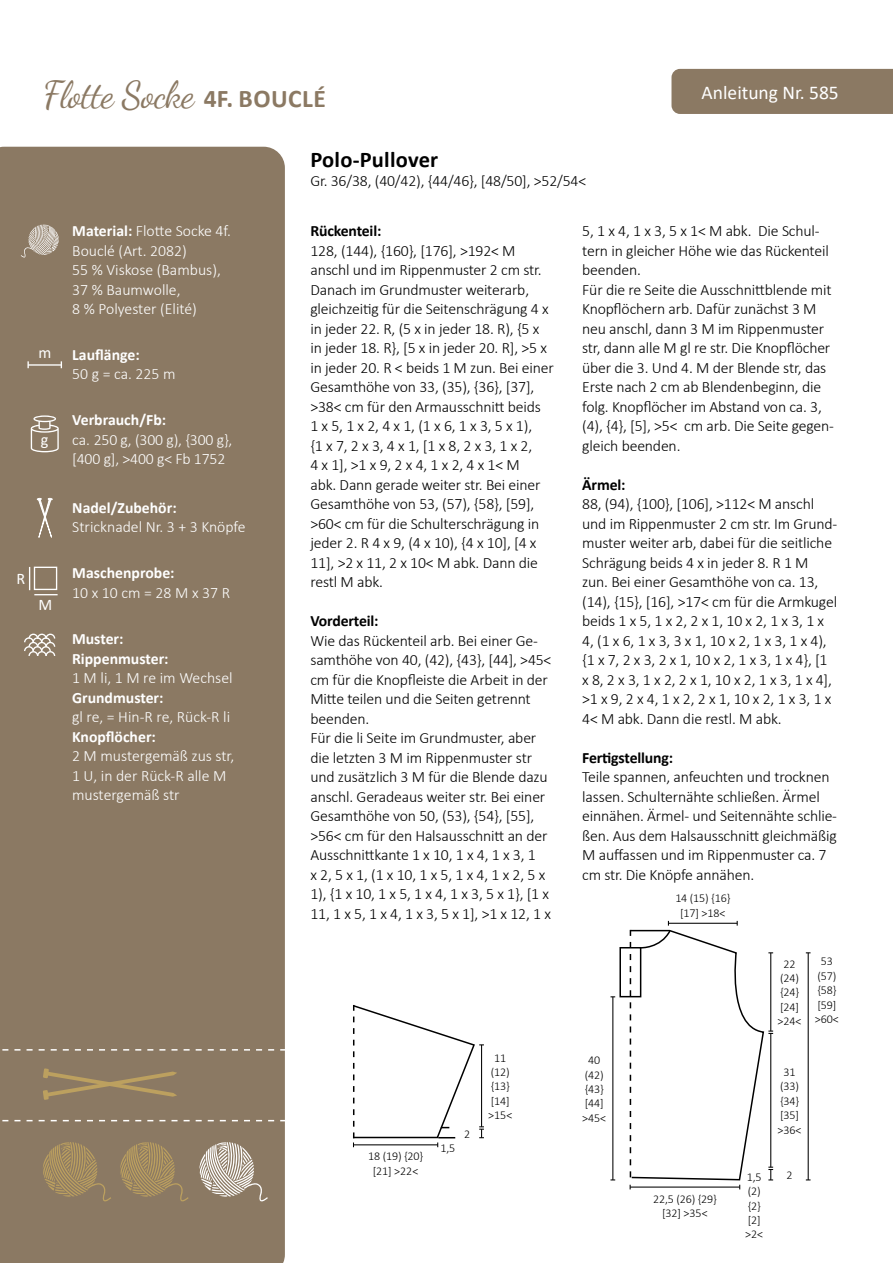
<style>
.page{position:relative;width:893px;height:1263px;background:#fff}
.page>*{position:absolute;margin:0;border:0;box-sizing:border-box;transform-origin:0 0}
.t1{font:37.5px "Dancing Script";letter-spacing:-.02em;color:#8b7963}
.t2{font:700 22.5px "Calibri";letter-spacing:.01em;color:#000}
.t3{font:19.5px "Calibri";color:#fff}
.t4{font:16.2px "Calibri";color:#fff}
.t5{font:300 15.75px/19.5px "Calibri";letter-spacing:-.01em;color:#000}
.t6{font:300 15.75px/19.5px "Calibri";color:#fff}
.t7{font:700 15.75px/19.5px "Calibri";color:#fff}
.t8{font:700 15.75px "Calibri";letter-spacing:-.01em;color:#000}
.t9{font:300 12px/14.4px "Calibri";letter-spacing:-.01em;color:#000;text-align:center}
.s1{font-family:"Calibri";font-weight:700;font-size:25.5px}
.s2{font-weight:700}
</style>
<div class="page">
<div style="left:0;top:147px;width:285px;height:1116px;background:#8b7963"></div>
<svg style="left:198px;top:1142px;width:70px;height:59px;background:#ada091"></svg>
<svg style="left:42px;top:1142px;width:69px;height:59px;background:#998461"></svg>
<svg style="left:119px;top:1142px;width:70px;height:59px;background:#998461"></svg>
<svg style="left:0;top:1049px;width:285px;height:1px"></svg>
<svg style="left:0;top:1120px;width:285px;height:1px"></svg>
<svg style="left:29px;top:567px;width:29px;height:28px"></svg>
<svg style="left:34px;top:498px;width:23px;height:56px"></svg>
<svg style="left:31px;top:415px;width:28px;height:37px"></svg>
<hr style="left:28px;top:364px;width:34px;height:2px;background:#fff">
<svg style="left:27px;top:361px;width:2px;height:7px"></svg>
<svg style="left:21px;top:224px;width:38px;height:34px"></svg>
<div style="left:671px;top:69px;width:222px;height:45px;background:#8b7963"></div>
<svg style="left:23px;top:633px;width:33px;height:24px"></svg>
<svg style="left:43px;top:1068px;width:134px;height:32px;background:#968261"></svg>
<hr style="left:612px;top:997px;width:1px;height:183px;background:#000">
<hr style="left:808px;top:953px;width:1px;height:227px;background:#000">
<div style="left:619px;top:947px;width:22px;height:50px;border:2px solid #000"></div>
<svg style="left:629px;top:921px;width:144px;height:268px"></svg>
<svg style="left:353px;top:1004px;width:131px;height:143px"></svg>
<h1 class="t1" style="left:43px;top:73px;width:284px">Flotte Socke <span class="s1">4F. BOUCLÉ</span></h1>
<p class="t3" style="left:702px;top:79px;width:139px">Anleitung Nr. 585</p>
<p class="t4" style="left:17px;top:567px;width:10px">R</p>
<p class="t6" style="left:72px;top:221px;width:160px"><span class="s2">Material:</span> Flotte Socke 4f.<br>Bouclé (Art. 2082)<br>55 % Viskose (Bambus),<br>37 % Baumwolle,<br>8 % Polyester (Elité)</p>
<p class="t4" style="left:38px;top:341px;width:14px">m</p>
<p class="t7" style="left:72px;top:345px;width:69px">Lauflänge:</p>
<p class="t6" style="left:72px;top:364px;width:105px">50 g = ca. 225 m</p>
<p class="t4" style="left:41px;top:428px;width:9px">g</p>
<p class="t4" style="left:39px;top:593px;width:15px">M</p>
<p class="t7" style="left:72px;top:410px;width:95px">Verbrauch/Fb:</p>
<p class="t6" style="left:72px;top:430px;width:162px">ca. 250 g, (300 g), {300 g}, [400 g], &gt;400 g&lt; Fb 1752</p>
<p class="t7" style="left:72px;top:498px;width:106px">Nadel/Zubehör:</p>
<p class="t6" style="left:72px;top:517px;width:175px">Stricknadel Nr. 3 + 3 Knöpfe</p>
<p class="t7" style="left:72px;top:563px;width:104px">Maschenprobe:</p>
<p class="t6" style="left:72px;top:583px;width:159px">10 x 10 cm = 28 M x 37 R</p>
<p class="t7" style="left:72px;top:629px;width:98px">Muster:<br>Rippenmuster:</p>
<p class="t6" style="left:72px;top:668px;width:162px">1 M li, 1 M re im Wechsel</p>
<p class="t7" style="left:72px;top:688px;width:93px">Grundmuster:</p>
<p class="t6" style="left:72px;top:707px;width:160px">gl re, = Hin-R re, Rück-R li</p>
<p class="t7" style="left:72px;top:727px;width:85px">Knopflöcher:</p>
<p class="t6" style="left:72px;top:746px;width:164px">2 M mustergemäß zus str,<br>1 U, in der Rück-R alle M mustergemäß str</p>
<h2 class="t2" style="left:310px;top:143px;width:129px">Polo-Pullover</h2>
<p class="t5" style="left:310px;top:171px;width:277px">Gr. 36/38, (40/42), {44/46}, [48/50], &gt;52/54&lt;</p>
<p class="t8" style="left:310px;top:220px;width:72px">Rückenteil:</p>
<p class="t5" style="left:310px;top:241px;width:245px">128, (144), {160}, [176], &gt;192&lt; M anschl und im Rippenmuster 2 cm str.<br>Danach im Grundmuster weiterarb, gleichzeitig für die Seitenschrägung 4 x in jeder 22. R, (5 x in jeder 18. R), {5 x in jeder 18. R}, [5 x in jeder 20. R], &gt;5 x in jeder 20. R &lt; beids 1 M zun. Bei einer Gesamthöhe von 33, (35), {36}, [37], &gt;38&lt; cm für den Armausschnitt beids<br>1 x 5, 1 x 2, 4 x 1, (1 x 6, 1 x 3, 5 x 1),<br>{1 x 7, 2 x 3, 4 x 1, [1 x 8, 2 x 3, 1 x 2,<br>4 x 1], &gt;1 x 9, 2 x 4, 1 x 2, 4 x 1&lt; M<br>abk. Dann gerade weiter str. Bei einer Gesamthöhe von 53, (57), {58}, [59], &gt;60&lt; cm für die Schulterschrägung in jeder 2. R 4 x 9, (4 x 10), {4 x 10], [4 x 11], &gt;2 x 11, 2 x 10&lt; M abk. Dann die restl M abk.</p>
<p class="t8" style="left:310px;top:610px;width:70px">Vorderteil:</p>
<p class="t5" style="left:310px;top:631px;width:243px">Wie das Rückenteil arb. Bei einer Ge&shy;samthöhe von 40, (42), {43}, [44], &gt;45&lt; cm für die Knopfleiste die Arbeit in der Mitte teilen und die Seiten getrennt beenden.<br>Für die li Seite im Grundmuster, aber die letzten 3 M im Rippenmuster str und zusätzlich 3 M für die Blende dazu anschl. Geradeaus weiter str. Bei einer Gesamthöhe von 50, (53), {54}, [55], &gt;56&lt; cm für den Halsausschnitt an der Ausschnittkante 1 x 10, 1 x 4, 1 x 3, 1<br>x 2, 5 x 1, (1 x 10, 1 x 5, 1 x 4, 1 x 2, 5 x 1), {1 x 10, 1 x 5, 1 x 4, 1 x 3, 5 x 1}, [1 x 11, 1 x 5, 1 x 4, 1 x 3, 5 x 1], &gt;1 x 12, 1 x</p>
<p class="t9" style="left:368px;top:1149px;width:56px">18 (19) {20} [21] &gt;22&lt;</p>
<p class="t9" style="left:440px;top:1140px;width:16px">1,5</p>
<p class="t9" style="left:464px;top:1127px;width:8px">2</p>
<p class="t9" style="left:488px;top:1050px;width:26px">11 (12) {13} [14] &gt;15&lt;</p>
<p class="t5" style="left:582px;top:221px;width:253px">5, 1 x 4, 1 x 3, 5 x 1&lt; M abk. Die Schul&shy;tern in gleicher Höhe wie das Rückenteil beenden.<br>Für die re Seite die Ausschnittblende mit Knopflöchern arb. Dafür zunächst 3 M neu anschl, dann 3 M im Rippenmuster str, dann alle M gl re str. Die Knopflöcher über die 3. Und 4. M der Blende str, das Erste nach 2 cm ab Blendenbeginn, die folg. Knopflöcher im Abstand von ca. 3, (4), {4}, [5], &gt;5&lt; cm arb. Die Seite gegen&shy;gleich beenden.</p>
<p class="t8" style="left:582px;top:473px;width:45px">Ärmel:</p>
<p class="t5" style="left:582px;top:494px;width:257px">88, (94), {100}, [106], &gt;112&lt; M anschl und im Rippenmuster 2 cm str. Im Grund&shy;muster weiter arb, dabei für die seitliche Schrägung beids 4 x in jeder 8. R 1 M zun. Bei einer Gesamthöhe von ca. 13, (14), {15}, [16], &gt;17&lt; cm für die Armkugel beids 1 x 5, 1 x 2, 2 x 1, 10 x 2, 1 x 3, 1 x 4, (1 x 6, 1 x 3, 3 x 1, 10 x 2, 1 x 3, 1 x 4), {1 x 7, 2 x 3, 2 x 1, 10 x 2, 1 x 3, 1 x 4}, [1 x 8, 2 x 3, 1 x 2, 2 x 1, 10 x 2, 1 x 3, 1 x 4], &gt;1 x 9, 2 x 4, 1 x 2, 2 x 1, 10 x 2, 1 x 3, 1 x 4&lt; M abk. Dann die restl. M abk.</p>
<p class="t8" style="left:582px;top:746px;width:92px">Fertigstellung:</p>
<p class="t5" style="left:582px;top:767px;width:256px">Teile spannen, anfeuchten und trocknen lassen. Schulternähte schließen. Ärmel einnähen. Ärmel- und Seitennähte schlie&shy;ßen. Aus dem Halsausschnitt gleichmäßig M auffassen und im Rippenmuster ca. 7 cm str. Die Knöpfe annähen.</p>
<p class="t9" style="left:582px;top:1053px;width:26px">40 (42) {43} [44] &gt;45&lt;</p>
<p class="t9" style="left:675px;top:891px;width:56px">14 (15) {16} [17] &gt;18&lt;</p>
<p class="t9" style="left:777px;top:956px;width:26px">22 (24) {24} [24] &gt;24&lt;</p>
<p class="t9" style="left:815px;top:954px;width:26px">53 (57) {58} [59] &gt;60&lt;</p>
<p class="t9" style="left:653px;top:1191px;width:65px">22,5 (26) {29} [32] &gt;35&lt;</p>
<p class="t9" style="left:777px;top:1065px;width:26px">31 (33) {34} [35] &gt;36&lt;</p>
<p class="t9" style="left:745px;top:1169px;width:20px;text-align:left">1,5 (2) {2} [2] &gt;2&lt;</p>
<p class="t9" style="left:786px;top:1168px;width:8px">2</p>
</div>
